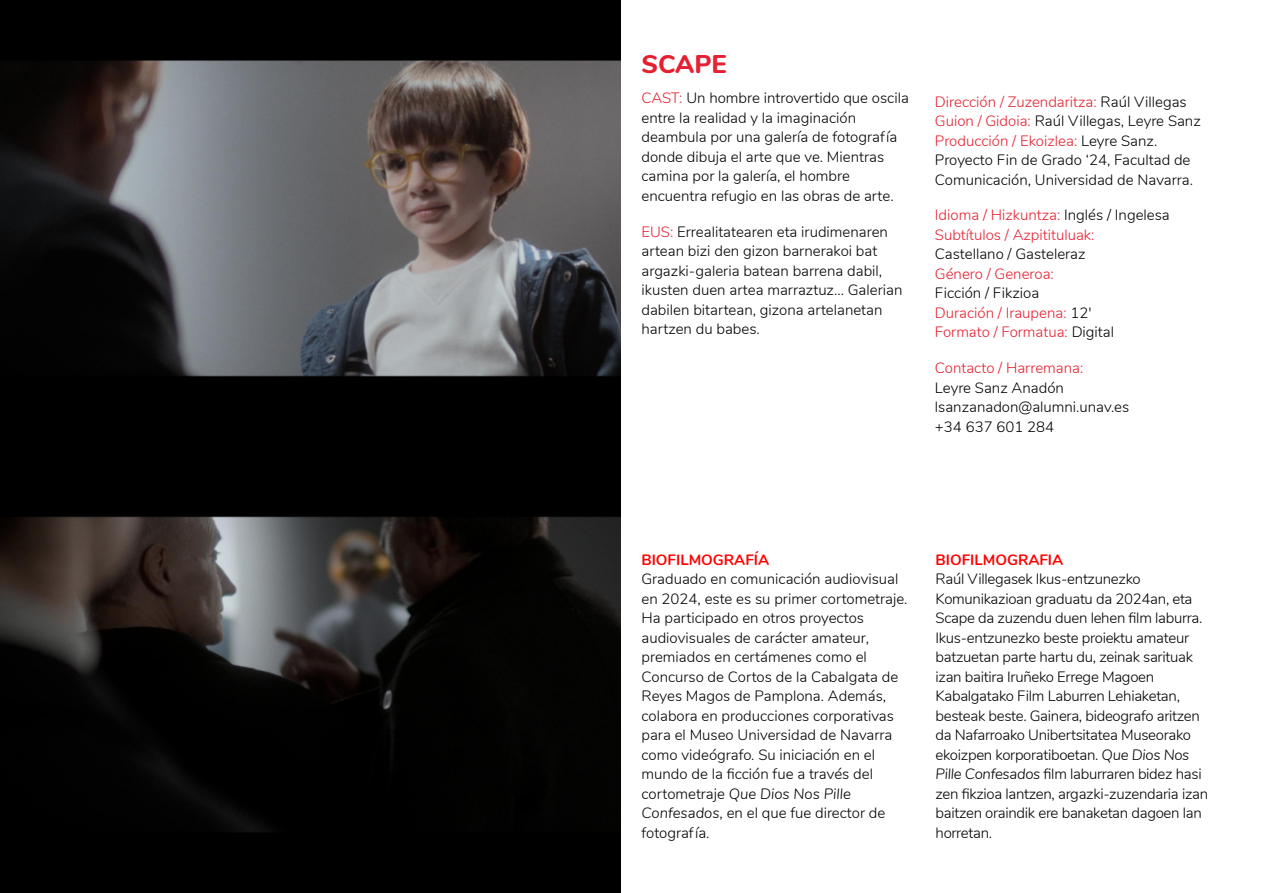
<style>
.page{position:relative;width:1263px;height:893px;background:#fff}
.page>*{position:absolute;margin:0;border:0;box-sizing:border-box;transform-origin:0 0}
.t1{font:800 25.65px "Nunito";color:#e52030}
.t2{font:300 15px/19.5px "Nunito";color:#000}
.t3{font:300 15px/19.5px "Nunito";letter-spacing:-.02em;color:#000}
.t4{font:300 15px/19.5px "Nunito";color:#e52030}
.t5{font:700 15px "Nunito";color:#f00}
.s1{color:#e52030}
.s2{color:#000}
.s3{font-style:italic}
</style>
<div class="page">
<img style="left:0;top:0;width:621px;height:443px">
<img style="left:0;top:443px;width:621px;height:450px">
<h1 class="t1" style="left:641px;top:48px;width:87px">SCAPE</h1>
<p class="t2" style="left:641px;top:89px;width:269px"><span class="s1">CAST:</span> Un hombre introvertido que oscila entre la realidad y la imaginación deambula por una galería de fotografía donde dibuja el arte que ve. Mientras camina por la galería, el hombre encuentra refugio en las obras de arte.</p>
<p class="t2" style="left:641px;top:222px;width:262px"><span class="s1">EUS:</span> Errealitatearen eta irudimenaren artean bizi den gizon barnerakoi bat argazki-galeria batean barrena dabil, ikusten duen artea marraztuz... Galerian dabilen bitartean, gizona artelanetan hartzen du babes.</p>
<p class="t2" style="left:935px;top:92px;width:267px"><span class="s1">Dirección / Zuzendaritza:</span> Raúl Villegas <span class="s1">Guion / Gidoia:</span> Raúl Villegas, Leyre Sanz <span class="s1">Producción / Ekoizlea:</span> Leyre Sanz.<br>Proyecto Fin de Grado ‘24, Facultad de Comunicación, Universidad de Navarra.</p>
<p class="t4" style="left:935px;top:206px;width:236px">Idioma / Hizkuntza: <span class="s2">Inglés / Ingelesa<br></span>Subtítulos / Azpitituluak:</p>
<p class="t2" style="left:935px;top:245px;width:152px">Castellano / Gasteleraz</p>
<p class="t4" style="left:935px;top:264px;width:120px">Género / Generoa:</p>
<p class="t4" style="left:935px;top:284px;width:181px"><span class="s2">Ficción / Fikzioa<br></span>Duración / Iraupena: <span class="s2">12'<br></span>Formato / Formatua: <span class="s2">Digital</span></p>
<p class="t4" style="left:935px;top:358px;width:150px">Contacto / Harremana:</p>
<p class="t2" style="left:935px;top:378px;width:196px">Leyre Sanz Anadón lsanzanadon@alumni.unav.es +34 637 601 284</p>
<p class="t5" style="left:641px;top:549px;width:129px">BIOFILMOGRAFÍA</p>
<p class="t2" style="left:641px;top:569px;width:268px">Graduado en comunicación audiovisual en 2024, este es su primer cortometraje.<br>Ha participado en otros proyectos audiovisuales de carácter amateur, premiados en certámenes como el Concurso de Cortos de la Cabalgata de Reyes Magos de Pamplona. Además, colabora en producciones corporativas para el Museo Universidad de Navarra como videógrafo. Su iniciación en el mundo de la ficción fue a través del cortometraje <span class="s3">Que Dios Nos Pille Confesados</span>, en el que fue director de fotografía.</p>
<p class="t5" style="left:935px;top:549px;width:129px">BIOFILMOGRAFIA</p>
<p class="t3" style="left:935px;top:569px;width:274px">Raúl Villegasek Ikus-entzunezko Komunikazioan graduatu da 2024an, eta Scape da zuzendu duen lehen film laburra.<br>Ikus-entzunezko beste proiektu amateur batzuetan parte hartu du, zeinak sarituak izan baitira Iruñeko Errege Magoen Kabalgatako Film Laburren Lehiaketan, besteak beste. Gainera, bideografo aritzen da Nafarroako Unibertsitatea Museorako ekoizpen korporatiboetan. <span class="s3">Que Dios Nos Pille Confesados</span> film laburraren bidez hasi zen fikzioa lantzen, argazki-zuzendaria izan baitzen oraindik ere banaketan dagoen lan horretan.</p>
</div>
